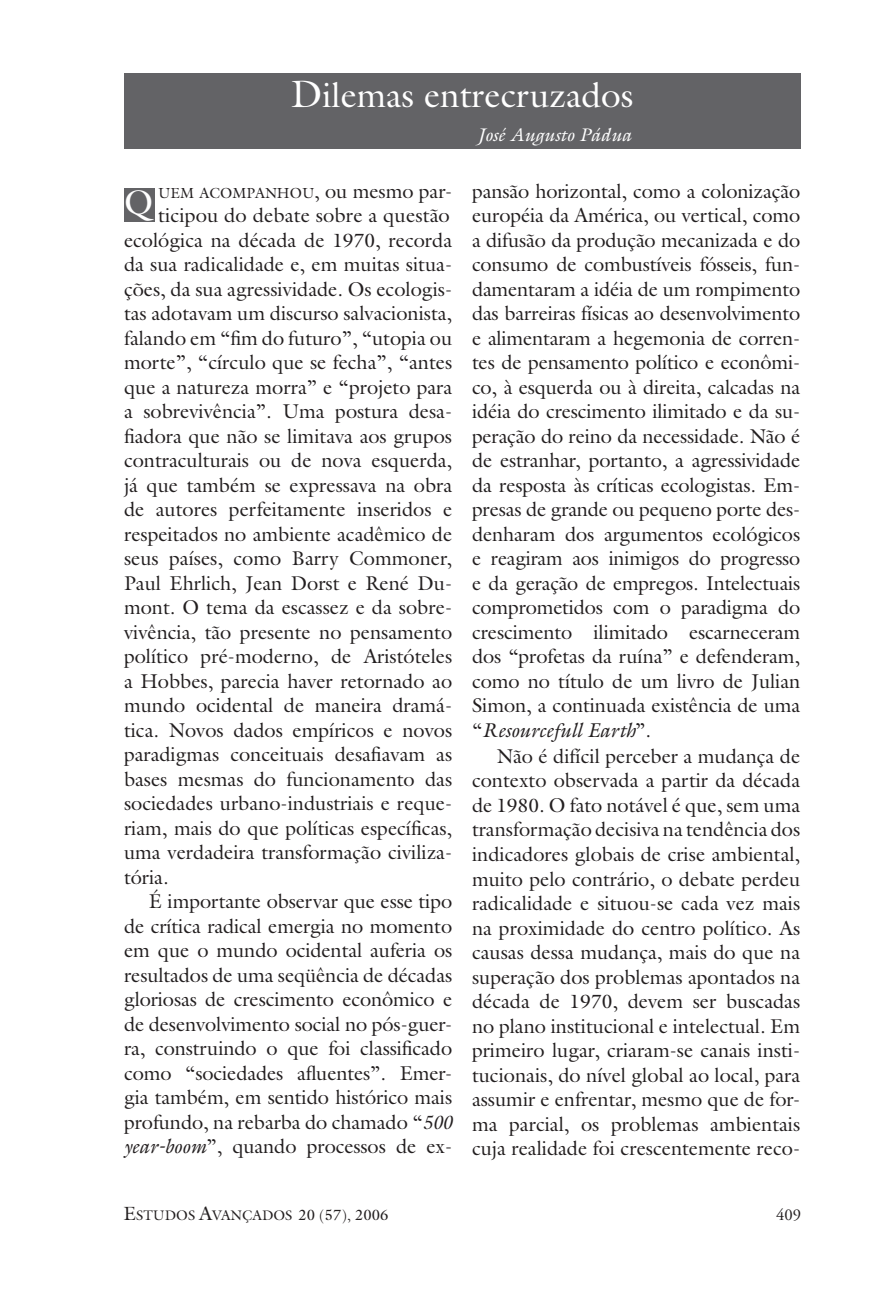
<style>
.page{position:relative;width:893px;height:1290px;background:#fff}
.page>*{position:absolute;margin:0;border:0;box-sizing:border-box;transform-origin:0 0}
.t1{font:35px "Galliard Std";color:#fff}
.t2{font:34.48px "Galliard Std";color:#fff}
.t3{font:20.12px/24.5px "Galliard Std";color:#231f20;text-align:justify}
.t4{font:italic 18.38px "Galliard Std";color:#fff}
.t5{font:16.62px "Adobe Garamond";color:#231f20}
.t6{font:14.7px "Galliard Std";color:#231f20}
.t7{font:14px "Galliard Std";color:#231f20}
.s1{font-size:38.5px}
.s2{font-size:20.12px}
.s3{font-size:19.25px}
.s4{font-style:italic;font-size:19.25px}
.s5{font-style:italic}
.s6{font-size:14.88px}
.s7{font-size:13.12px}
</style>
<div class="page">
<div style="left:125px;top:189px;width:30px;height:33px;background:#636366"></div>
<div style="left:124px;top:73px;width:676px;height:75px;background:#636366"></div>
<h1 class="t1" style="left:291px;top:73px;width:344px"><span class="s1">D</span>ilemas entrecruzados</h1>
<p class="t4" style="left:477px;top:124px;width:156px">José Augusto Pádua</p>
<p class="t6" style="left:158px;top:184px;width:295px">uem acompanhou<span class="s2">, ou mesmo par-</span></p>
<p class="t3" style="left:124px;top:203px;width:330px;text-indent:34px">ticipou do debate sobre a questão ecológica na década de <span class="s3">1970</span>, recorda da sua radicalidade e, em muitas situa&shy;ções, da sua agressividade. Os ecologis&shy;tas adotavam um discurso salvacionista, falando em “fim do futuro”, “utopia ou morte”, “círculo que se fecha”, “antes que a natureza morra” e “projeto para a sobrevivência”. Uma postura desa&shy;fiadora que não se limitava aos grupos contraculturais ou de nova esquerda, já que também se expressava na obra de autores perfeitamente inseridos e respeitados no ambiente acadêmico de seus países, como Barry Commoner, Paul Ehrlich, Jean Dorst e René Du&shy;mont. O tema da escassez e da sobre&shy;vivência, tão presente no pensamento político pré-moderno, de Aristóteles a Hobbes, parecia haver retornado ao mundo ocidental de maneira dramá&shy;tica. Novos dados empíricos e novos paradigmas conceituais desafiavam as bases mesmas do funcionamento das sociedades urbano-industriais e reque&shy;riam, mais do que políticas específicas, uma verdadeira transformação civiliza&shy;tória.</p>
<p class="t3" style="left:124px;top:889px;width:330px;text-indent:25px">É importante observar que esse tipo de crítica radical emergia no momento em que o mundo ocidental auferia os resultados de uma seqüência de décadas gloriosas de crescimento econômico e de desenvolvimento social no pós-guer&shy;ra, construindo o que foi classificado como “sociedades afluentes”. Emer&shy;gia também, em sentido histórico mais profundo, na rebarba do chamado “<span class="s4">500 </span><span class="s5">year-boom</span>”, quando processos de ex-</p>
<h2 class="t2" style="left:124px;top:180px;width:30px">Q</h2>
<p class="t3" style="left:472px;top:178px;width:330px">pansão horizontal, como a colonização européia da América, ou vertical, como a difusão da produção mecanizada e do consumo de combustíveis fósseis, fun&shy;damentaram a idéia de um rompimento das barreiras físicas ao desenvolvimento e alimentaram a hegemonia de corren&shy;tes de pensamento político e econômi&shy;co, à esquerda ou à direita, calcadas na idéia do crescimento ilimitado e da su&shy;peração do reino da necessidade. Não é de estranhar, portanto, a agressividade da resposta às críticas ecologistas. Em&shy;presas de grande ou pequeno porte des&shy;denharam dos argumentos ecológicos e reagiram aos inimigos do progresso e da geração de empregos. Intelectuais comprometidos com o paradigma do crescimento ilimitado escarneceram dos “profetas da ruína” e defenderam, como no título de um livro de Julian Simon, a continuada existência de uma “<span class="s5">Resourcefull Earth</span>”.</p>
<p class="t3" style="left:472px;top:743px;width:330px;text-indent:25px">Não é difícil perceber a mudança de contexto observada a partir da década de <span class="s3">1980</span>. O fato notável é que, sem uma transformação decisiva na tendência dos indicadores globais de crise ambiental, muito pelo contrário, o debate perdeu radicalidade e situou-se cada vez mais na proximidade do centro político. As causas dessa mudança, mais do que na superação dos problemas apontados na década de <span class="s3">1970</span>, devem ser buscadas no plano institucional e intelectual. Em primeiro lugar, criaram-se canais insti&shy;tucionais, do nível global ao local, para assumir e enfrentar, mesmo que de for&shy;ma parcial, os problemas ambientais cuja realidade foi crescentemente reco-</p>
<p class="t7" style="left:123px;top:1207px;width:266px"><span class="s3">e</span>studos <span class="s3">a</span>vançados <span class="s6">20 (57)</span><span class="s7">,</span> <span class="s6">2006</span></p>
<p class="t5" style="left:776px;top:1206px;width:26px">409</p>
</div>
